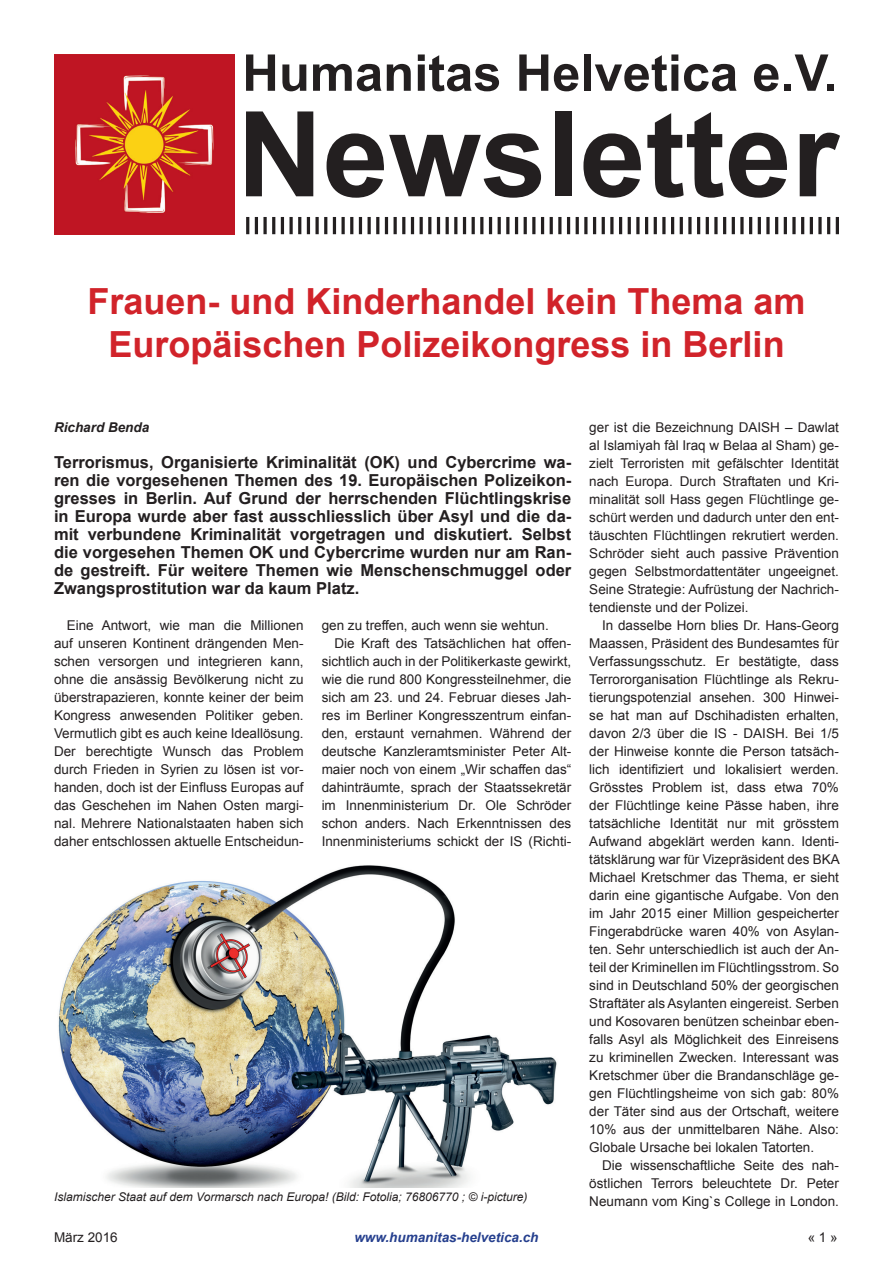
<style>
.page{position:relative;width:893px;height:1263px;background:#fff}
.page>*{position:absolute;margin:0;border:0;box-sizing:border-box;transform-origin:0 0}
.t1{font:700 118.5px "Arial";color:#231f20}
.t2{font:700 50.7px "Arial";color:#231f20}
.Titel-1{font:700 36px/43.2px "Arial";color:#d1232a;text-align:center}
.Lead{font:700 16.5px/18px "Arial";color:#231f20;text-align:justify}
.Fusszeilen-Text{font:13.5px/18px "Arial";color:#231f20;text-align:justify}
.Fusszeilen-Text-2{font:italic 700 13.5px "Arial";color:#253f8e}
.Absatzformat-Ohne{font:italic 700 13.5px "Arial";color:#231f20}
.Legende{font:italic 12px "Arial";color:#231f20}
.s1{font-size:120px}
</style>
<div class="page">
<img style="left:54px;top:54px;width:180px;height:180px">
<hr style="left:246px;top:217px;width:3px;height:17px;background:#231f20">
<hr style="left:255px;top:217px;width:3px;height:17px;background:#231f20">
<svg style="left:263px;top:217px;width:4px;height:17px"></svg>
<hr style="left:272px;top:217px;width:3px;height:17px;background:#231f20">
<hr style="left:281px;top:217px;width:3px;height:17px;background:#231f20">
<svg style="left:289px;top:217px;width:4px;height:17px"></svg>
<hr style="left:298px;top:217px;width:3px;height:17px;background:#231f20">
<hr style="left:307px;top:217px;width:3px;height:17px;background:#231f20">
<svg style="left:315px;top:217px;width:4px;height:17px"></svg>
<hr style="left:324px;top:217px;width:3px;height:17px;background:#231f20">
<hr style="left:333px;top:217px;width:3px;height:17px;background:#231f20">
<svg style="left:341px;top:217px;width:4px;height:17px"></svg>
<hr style="left:350px;top:217px;width:3px;height:17px;background:#231f20">
<hr style="left:359px;top:217px;width:3px;height:17px;background:#231f20">
<svg style="left:367px;top:217px;width:4px;height:17px"></svg>
<hr style="left:376px;top:217px;width:3px;height:17px;background:#231f20">
<hr style="left:385px;top:217px;width:3px;height:17px;background:#231f20">
<hr style="left:394px;top:217px;width:3px;height:17px;background:#231f20">
<hr style="left:402px;top:217px;width:3px;height:17px;background:#231f20">
<hr style="left:411px;top:217px;width:3px;height:17px;background:#231f20">
<hr style="left:420px;top:217px;width:3px;height:17px;background:#231f20">
<hr style="left:428px;top:217px;width:3px;height:17px;background:#231f20">
<hr style="left:437px;top:217px;width:3px;height:17px;background:#231f20">
<hr style="left:446px;top:217px;width:3px;height:17px;background:#231f20">
<hr style="left:454px;top:217px;width:3px;height:17px;background:#231f20">
<hr style="left:463px;top:217px;width:3px;height:17px;background:#231f20">
<hr style="left:472px;top:217px;width:3px;height:17px;background:#231f20">
<hr style="left:480px;top:217px;width:3px;height:17px;background:#231f20">
<hr style="left:489px;top:217px;width:3px;height:17px;background:#231f20">
<hr style="left:498px;top:217px;width:3px;height:17px;background:#231f20">
<hr style="left:506px;top:217px;width:3px;height:17px;background:#231f20">
<hr style="left:515px;top:217px;width:3px;height:17px;background:#231f20">
<hr style="left:524px;top:217px;width:3px;height:17px;background:#231f20">
<hr style="left:532px;top:217px;width:3px;height:17px;background:#231f20">
<hr style="left:541px;top:217px;width:3px;height:17px;background:#231f20">
<hr style="left:550px;top:217px;width:3px;height:17px;background:#231f20">
<hr style="left:558px;top:217px;width:3px;height:17px;background:#231f20">
<hr style="left:567px;top:217px;width:3px;height:17px;background:#231f20">
<hr style="left:576px;top:217px;width:3px;height:17px;background:#231f20">
<hr style="left:584px;top:217px;width:3px;height:17px;background:#231f20">
<hr style="left:593px;top:217px;width:3px;height:17px;background:#231f20">
<hr style="left:602px;top:217px;width:3px;height:17px;background:#231f20">
<hr style="left:610px;top:217px;width:3px;height:17px;background:#231f20">
<hr style="left:619px;top:217px;width:3px;height:17px;background:#231f20">
<hr style="left:628px;top:217px;width:3px;height:17px;background:#231f20">
<hr style="left:636px;top:217px;width:3px;height:17px;background:#231f20">
<hr style="left:645px;top:217px;width:3px;height:17px;background:#231f20">
<hr style="left:654px;top:217px;width:3px;height:17px;background:#231f20">
<svg style="left:662px;top:217px;width:4px;height:17px"></svg>
<hr style="left:671px;top:217px;width:3px;height:17px;background:#231f20">
<hr style="left:680px;top:217px;width:3px;height:17px;background:#231f20">
<svg style="left:688px;top:217px;width:4px;height:17px"></svg>
<hr style="left:697px;top:217px;width:3px;height:17px;background:#231f20">
<hr style="left:706px;top:217px;width:3px;height:17px;background:#231f20">
<svg style="left:714px;top:217px;width:4px;height:17px"></svg>
<hr style="left:723px;top:217px;width:3px;height:17px;background:#231f20">
<hr style="left:732px;top:217px;width:3px;height:17px;background:#231f20">
<svg style="left:740px;top:217px;width:4px;height:17px"></svg>
<hr style="left:749px;top:217px;width:3px;height:17px;background:#231f20">
<hr style="left:758px;top:217px;width:3px;height:17px;background:#231f20">
<svg style="left:766px;top:217px;width:4px;height:17px"></svg>
<hr style="left:775px;top:217px;width:3px;height:17px;background:#231f20">
<hr style="left:784px;top:217px;width:3px;height:17px;background:#231f20">
<svg style="left:792px;top:217px;width:4px;height:17px"></svg>
<hr style="left:801px;top:217px;width:3px;height:17px;background:#231f20">
<hr style="left:810px;top:217px;width:3px;height:17px;background:#231f20">
<svg style="left:818px;top:217px;width:4px;height:17px"></svg>
<hr style="left:827px;top:217px;width:3px;height:17px;background:#231f20">
<hr style="left:836px;top:217px;width:3px;height:17px;background:#231f20">
<img style="left:58px;top:865px;width:499px;height:323px">
<h2 class="t2" style="left:242px;top:39px;width:597px">Humanitas Helvetica e.V.</h2>
<h1 class="t1" style="left:237px;top:76px;width:603px">Newslet<span class="s1">ter</span></h1>
<p class="Titel-1" style="left:87px;top:281px;width:720px">Frauen- und Kinderhandel kein Thema am<br>Europäischen Polizeikongress in Berlin</p>
<p class="Absatzformat-Ohne" style="left:54px;top:418px;width:97px">Richard Benda</p>
<p class="Lead" style="left:54px;top:454px;width:519px">Terrorismus, Organisierte Kriminalität (OK) und Cybercrime wa&shy;ren die vorgesehenen Themen des 19. Europäischen Polizeikon&shy;gresses in Berlin. Auf Grund der herrschenden Flüchtlingskrise in Europa wurde aber fast ausschliesslich über Asyl und die da&shy;mit verbundene Kriminalität vorgetragen und diskutiert. Selbst die vorgesehen Themen OK und Cybercrime wurden nur am Ran&shy;de gestreift. Für weitere Themen wie Menschenschmuggel oder Zwangsprostitution war da kaum Platz.</p>
<p class="Fusszeilen-Text" style="left:54px;top:616px;width:251px;text-indent:13px">Eine Antwort, wie man die Millionen auf unseren Kontinent drängenden Men&shy;schen versorgen und integrieren kann, ohne die ansässig Bevölkerung nicht zu überstrapazieren, konnte keiner der beim Kongress anwesenden Politiker geben.<br>Vermutlich gibt es auch keine Ideallösung.<br>Der berechtigte Wunsch das Problem durch Frieden in Syrien zu lösen ist vor&shy;handen, doch ist der Einfluss Europas auf das Geschehen im Nahen Osten margi&shy;nal. Mehrere Nationalstaaten haben sich daher entschlossen aktuelle Entscheidun-</p>
<p class="Fusszeilen-Text" style="left:322px;top:616px;width:229px">gen zu treffen, auch wenn sie wehtun.</p>
<p class="Fusszeilen-Text" style="left:322px;top:634px;width:251px;text-indent:13px">Die Kraft des Tatsächlichen hat offen&shy;sichtlich auch in der Politikerkaste gewirkt, wie die rund 800 Kongressteilnehmer, die sich am 23. und 24. Februar dieses Jah&shy;res im Berliner Kongresszentrum einfan&shy;den, erstaunt vernahmen. Während der deutsche Kanzleramtsminister Peter Alt&shy;maier noch von einem „Wir schaffen das“ dahinträumte, sprach der Staatssekretär im Innenministerium Dr. Ole Schröder schon anders. Nach Erkenntnissen des Innenministeriums schickt der IS (Richti-</p>
<p class="Legende" style="left:54px;top:1189px;width:475px">Islamischer Staat auf dem Vormarsch nach Europa! (Bild: Fotolia; 76806770 ; © i-picture)</p>
<p class="Fusszeilen-Text" style="left:589px;top:418px;width:251px">ger ist die Bezeichnung DAISH – Dawlat al Islamiyah fàl Iraq w Belaa al Sham) ge&shy;zielt Terroristen mit gefälschter Identität nach Europa. Durch Straftaten und Kri&shy;minalität soll Hass gegen Flüchtlinge ge&shy;schürt werden und dadurch unter den ent&shy;täuschten Flüchtlingen rekrutiert werden.<br>Schröder sieht auch passive Prävention gegen Selbstmordattentäter ungeeignet.<br>Seine Strategie: Aufrüstung der Nachrich&shy;tendienste und der Polizei.</p>
<p class="Fusszeilen-Text" style="left:589px;top:616px;width:252px;text-indent:13px">In dasselbe Horn blies Dr. Hans-Georg Maassen, Präsident des Bundesamtes für Verfassungsschutz. Er bestätigte, dass Terrororganisation Flüchtlinge als Rekru&shy;tierungspotenzial ansehen. 300 Hinwei&shy;se hat man auf Dschihadisten erhalten, davon 2/3 über die IS - DAISH. Bei 1/5 der Hinweise konnte die Person tatsäch&shy;lich identifiziert und lokalisiert werden.<br>Grösstes Problem ist, dass etwa 70% der Flüchtlinge keine Pässe haben, ihre tatsächliche Identität nur mit grösstem Aufwand abgeklärt werden kann. Identi&shy;tätsklärung war für Vizepräsident des BKA Michael Kretschmer das Thema, er sieht darin eine gigantische Aufgabe. Von den im Jahr 2015 einer Million gespeicherter Fingerabdrücke waren 40% von Asylan&shy;ten. Sehr unterschiedlich ist auch der An&shy;teil der Kriminellen im Flüchtlingsstrom. So sind in Deutschland 50% der georgischen Straftäter als Asylanten eingereist. Serben und Kosovaren benützen scheinbar eben&shy;falls Asyl als Möglichkeit des Einreisens zu kriminellen Zwecken. Interessant was Kretschmer über die Brandanschläge ge&shy;gen Flüchtlingsheime von sich gab: 80% der Täter sind aus der Ortschaft, weitere 10% aus der unmittelbaren Nähe. Also:<br>Globale Ursache bei lokalen Tatorten.</p>
<p class="Fusszeilen-Text" style="left:589px;top:1156px;width:251px;text-indent:13px">Die wissenschaftliche Seite des nah&shy;östlichen Terrors beleuchtete Dr. Peter Neumann vom King`s College in London.</p>
<p class="Fusszeilen-Text" style="left:54px;top:1228px;width:65px">März 2016</p>
<p class="Fusszeilen-Text-2" style="left:354px;top:1228px;width:186px">www.humanitas-helvetica.ch</p>
<p class="Fusszeilen-Text" style="left:808px;top:1228px;width:32px">« 1 »</p>
</div>
